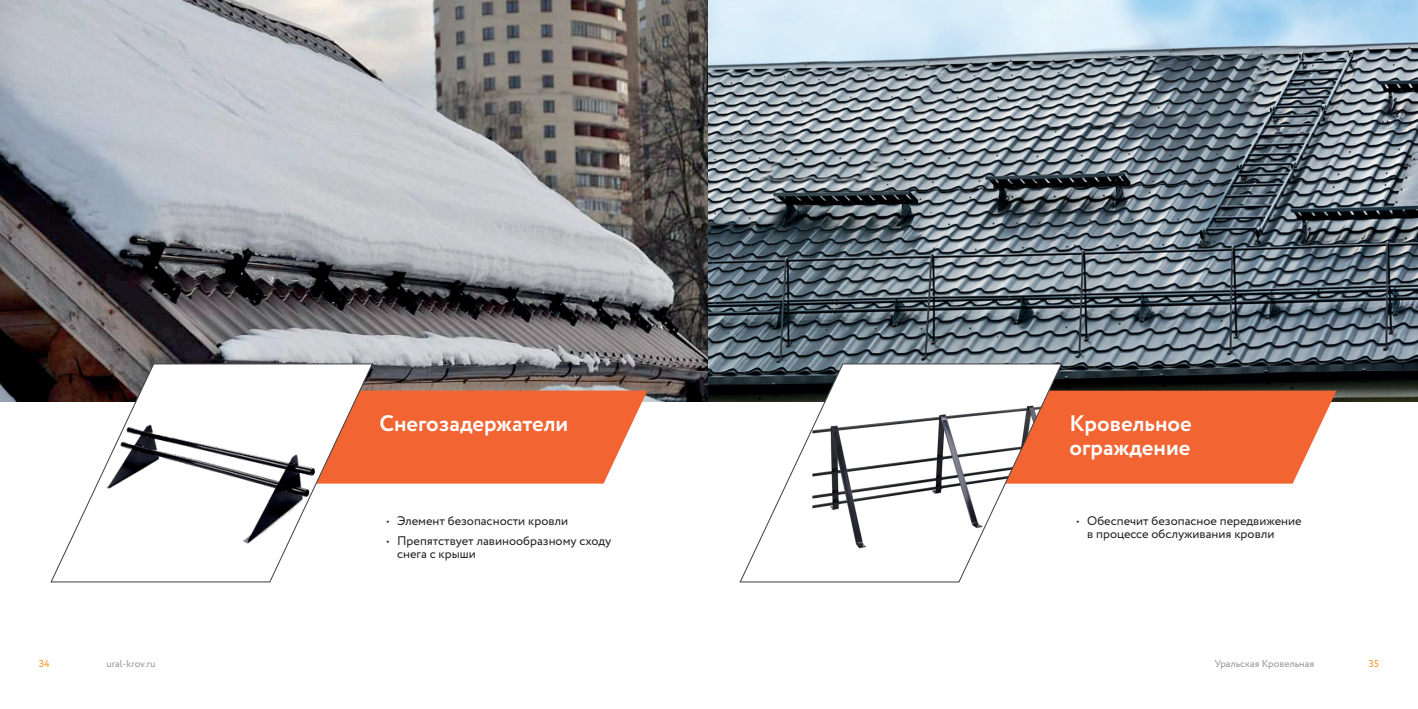
<style>
.page{position:relative;width:1418px;height:709px;background:#fff}
.page>*{position:absolute;margin:0;border:0;box-sizing:border-box;transform-origin:0 0}
.t1{font:700 22.5px/23.8px "Circe";color:#fff}
.t2{font:12.5px/12.5px "Circe";color:#231f20}
.t3{font:10px "Circe";color:#939598}
.t4{font:10px "Circe";color:#f7931d}
</style>
<div class="page">
<img style="left:1px;top:0;width:1416px;height:402px">
<svg style="left:373px;top:390px;width:274px;height:93px;background:#f27041"></svg>
<svg style="left:51px;top:363px;width:322px;height:219px"></svg>
<svg style="left:1061px;top:390px;width:275px;height:93px;background:#f16f40"></svg>
<svg style="left:739px;top:363px;width:322px;height:219px"></svg>
<h1 class="t1" style="left:379px;top:413px;width:190px">Снегозадержатели</h1>
<h1 class="t1" style="left:1069px;top:413px;width:124px">Кровельное ограждение</h1>
<p class="t2" style="left:386px;top:515px;width:183px">• Элемент безопасности кровли</p>
<p class="t2" style="left:397px;top:535px;width:216px;text-indent:-11px">• Препятствует лавинообразному сходу снега с крыши</p>
<p class="t2" style="left:1087px;top:515px;width:216px;text-indent:-11px">• Обеспечит безопасное передвижение в процессе обслуживания кровли</p>
<p class="t4" style="left:39px;top:657px;width:12px">34</p>
<p class="t3" style="left:106px;top:657px;width:51px">ural-krov.ru</p>
<p class="t3" style="left:1214px;top:657px;width:101px">Уральская Кровельная</p>
<p class="t4" style="left:1368px;top:657px;width:12px">35</p>
</div>
